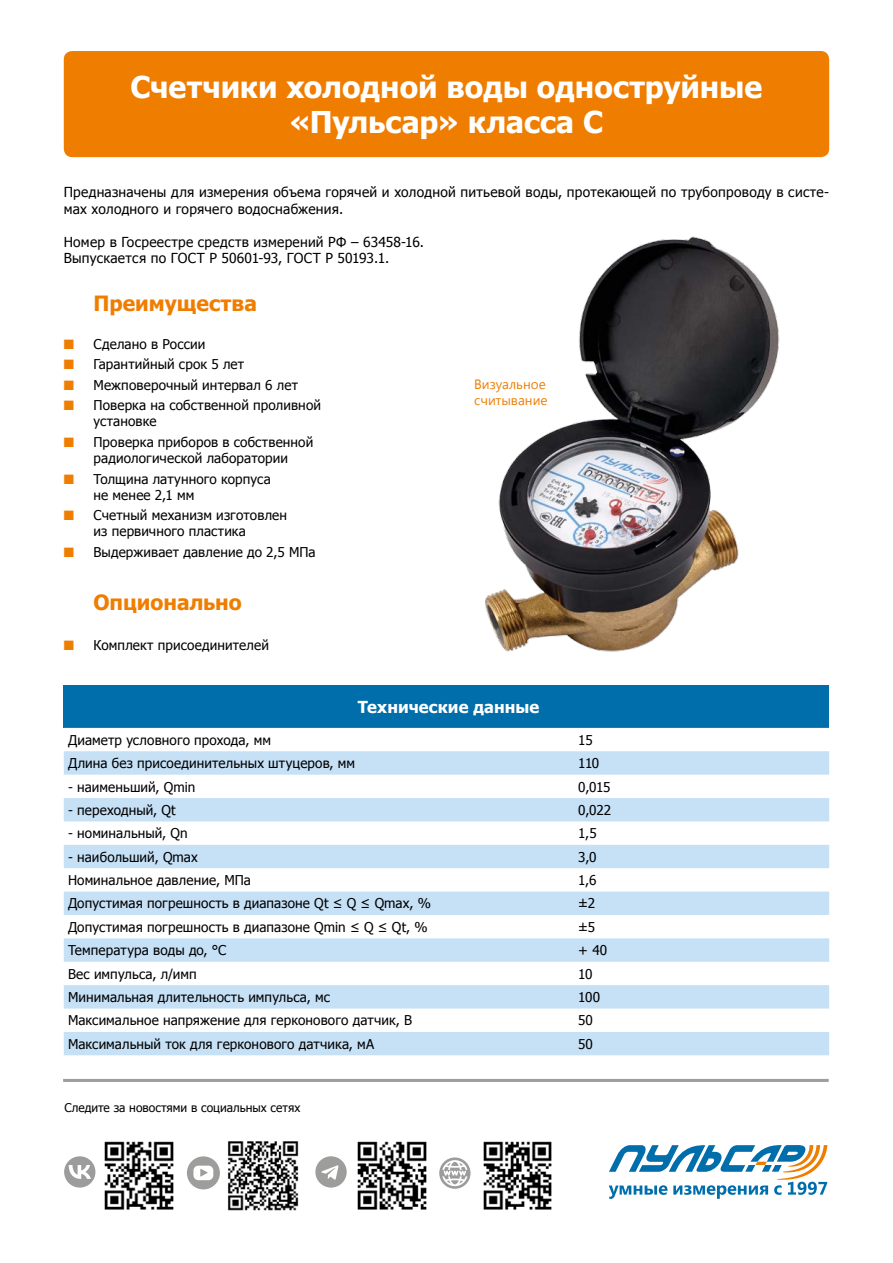
<style>
.page{position:relative;width:893px;height:1263px;background:#fff}
.page>*{position:absolute;margin:0;border:0;box-sizing:border-box;transform-origin:0 0}
.t1{font:700 30px/34.5px "Tahoma";color:#fff;text-align:center}
.t2{font:700 21px "Tahoma";color:#ef7d00}
.t3{font:700 16.5px "Tahoma";letter-spacing:.005em;color:#fff}
.t4{font:13.8px/16.5px "Tahoma";letter-spacing:.02em;color:#000}
.t5{font:13.5px/16.2px "Tahoma";letter-spacing:.01em;color:#000}
.t6{font:13.5px/16.2px "Segoe UI";color:#ef7d00}
.t7{font:12px "Tahoma";color:#000}
.s1{color:#ef7d00}
</style>
<div class="page">
<hr style="left:63px;top:1079px;width:766px;height:3px;background:#9d9d9c">
<svg style="left:609px;top:1145px;width:218px;height:54px"></svg>
<img style="left:104px;top:1141px;width:70px;height:69px">
<img style="left:228px;top:1141px;width:71px;height:70px">
<img style="left:357px;top:1141px;width:70px;height:69px">
<img style="left:483px;top:1141px;width:69px;height:69px">
<div style="left:64px;top:1156px;width:31px;height:31px;background:#9d9c9c;border-radius:50%"></div>
<svg style="left:69px;top:1165px;width:22px;height:14px"></svg>
<div style="left:187px;top:1156px;width:33px;height:33px;background:#9d9d9c;border-radius:50%"></div>
<div style="left:193px;top:1165px;width:20px;height:15px;background:#fff;border-radius:5px"></div>
<svg style="left:200px;top:1169px;width:8px;height:8px"></svg>
<div style="left:315px;top:1156px;width:32px;height:31px;background:#9d9d9c;border-radius:50%"></div>
<svg style="left:321px;top:1165px;width:18px;height:15px"></svg>
<svg style="left:439px;top:1157px;width:32px;height:32px"></svg>
<svg style="left:442px;top:1160px;width:25px;height:26px"></svg>
<div style="left:64px;top:685px;width:765px;height:43px;background:#006eab"></div>
<svg style="left:64px;top:751px;width:765px;height:304px;fill:#c6e0f6"></svg>
<img style="left:485px;top:236px;width:295px;height:416px">
<div style="left:64px;top:51px;width:765px;height:106px;background:#ef7d00;border-radius:9px"></div>
<h1 class="t1" style="left:130px;top:68px;width:633px">Счетчики холодной воды одноструйные «Пульсар» класса С</h1>
<p class="t4" style="left:64px;top:183px;width:767px">Предназначены для измерения объема горячей и холодной питьевой воды, протекающей по трубопроводу в систе&shy;мах холодного и горячего водоснабжения.</p>
<p class="t4" style="left:64px;top:233px;width:362px">Номер в Госреестре средств измерений РФ – 63458-16.<br>Выпускается по ГОСТ Р 50601-93, ГОСТ Р 50193.1.</p>
<h2 class="t2" style="left:94px;top:288px;width:165px">Преимущества</h2>
<p class="t5" style="left:64px;top:335px;width:143px"><span class="s1">■</span> Сделано в России</p>
<p class="t5" style="left:64px;top:356px;width:182px"><span class="s1">■</span> Гарантийный срок 5 лет</p>
<p class="t5" style="left:64px;top:376px;width:236px"><span class="s1">■</span> Межповерочный интервал 6 лет</p>
<p class="t5" style="left:94px;top:397px;width:229px;text-indent:-30px"><span class="s1">■</span> Поверка на собственной проливной установке</p>
<p class="t5" style="left:64px;top:433px;width:251px;text-align:center"><span class="s1">■</span> Проверка приборов в собственной радиологической лаборатории</p>
<p class="t5" style="left:94px;top:470px;width:179px;text-indent:-30px"><span class="s1">■</span> Толщина латунного корпуса не менее 2,1 мм</p>
<p class="t5" style="left:94px;top:506px;width:195px;text-indent:-30px"><span class="s1">■</span> Счетный механизм изготовлен из первичного пластика</p>
<p class="t5" style="left:64px;top:543px;width:253px"><span class="s1">■</span> Выдерживает давление до 2,5 МПа</p>
<h2 class="t2" style="left:94px;top:587px;width:150px">Опционально</h2>
<p class="t5" style="left:64px;top:636px;width:207px"><span class="s1">■</span> Комплект присоединителей</p>
<p class="t6" style="left:474px;top:375px;width:75px">Визуальное считывание</p>
<p class="t3" style="left:358px;top:695px;width:183px">Технические данные</p>
<p class="t5" style="left:68px;top:731px;width:204px">Диаметр условного прохода, мм</p>
<p class="t5" style="left:578px;top:731px;width:16px">15</p>
<p class="t5" style="left:68px;top:754px;width:289px">Длина без присоединительных штуцеров, мм</p>
<p class="t5" style="left:578px;top:754px;width:22px">110</p>
<p class="t5" style="left:68px;top:778px;width:129px">- наименьший, Qmin</p>
<p class="t5" style="left:578px;top:778px;width:34px">0,015</p>
<p class="t5" style="left:68px;top:801px;width:109px">- переходный, Qt</p>
<p class="t5" style="left:578px;top:801px;width:34px">0,022</p>
<p class="t5" style="left:68px;top:825px;width:121px">- номинальный, Qn</p>
<p class="t5" style="left:578px;top:825px;width:20px">1,5</p>
<p class="t5" style="left:68px;top:848px;width:131px">- наибольший, Qmax</p>
<p class="t5" style="left:578px;top:848px;width:20px">3,0</p>
<p class="t5" style="left:68px;top:871px;width:184px">Номинальное давление, МПа</p>
<p class="t5" style="left:578px;top:871px;width:20px">1,6</p>
<p class="t5" style="left:68px;top:895px;width:364px">Допустимая погрешность в диапазоне Qt ≤ Q ≤ Qmax, %</p>
<p class="t5" style="left:578px;top:895px;width:18px">±2</p>
<p class="t5" style="left:68px;top:918px;width:361px">Допустимая погрешность в диапазоне Qmin ≤ Q ≤ Qt, %</p>
<p class="t5" style="left:578px;top:918px;width:18px">±5</p>
<p class="t5" style="left:68px;top:941px;width:160px">Температура воды до, °С</p>
<p class="t5" style="left:578px;top:941px;width:30px">+ 40</p>
<p class="t5" style="left:68px;top:965px;width:130px">Вес импульса, л/имп</p>
<p class="t5" style="left:578px;top:965px;width:16px">10</p>
<p class="t5" style="left:68px;top:988px;width:264px">Минимальная длительность импульса, мс</p>
<p class="t5" style="left:578px;top:988px;width:23px">100</p>
<p class="t5" style="left:68px;top:1012px;width:346px">Максимальное напряжение для герконового датчик, В</p>
<p class="t5" style="left:578px;top:1012px;width:16px">50</p>
<p class="t5" style="left:68px;top:1035px;width:308px">Максимальный ток для герконового датчика, мА</p>
<p class="t5" style="left:578px;top:1035px;width:16px">50</p>
<p class="t7" style="left:64px;top:1100px;width:237px">Следите за новостями в социальных сетях</p>
</div>
